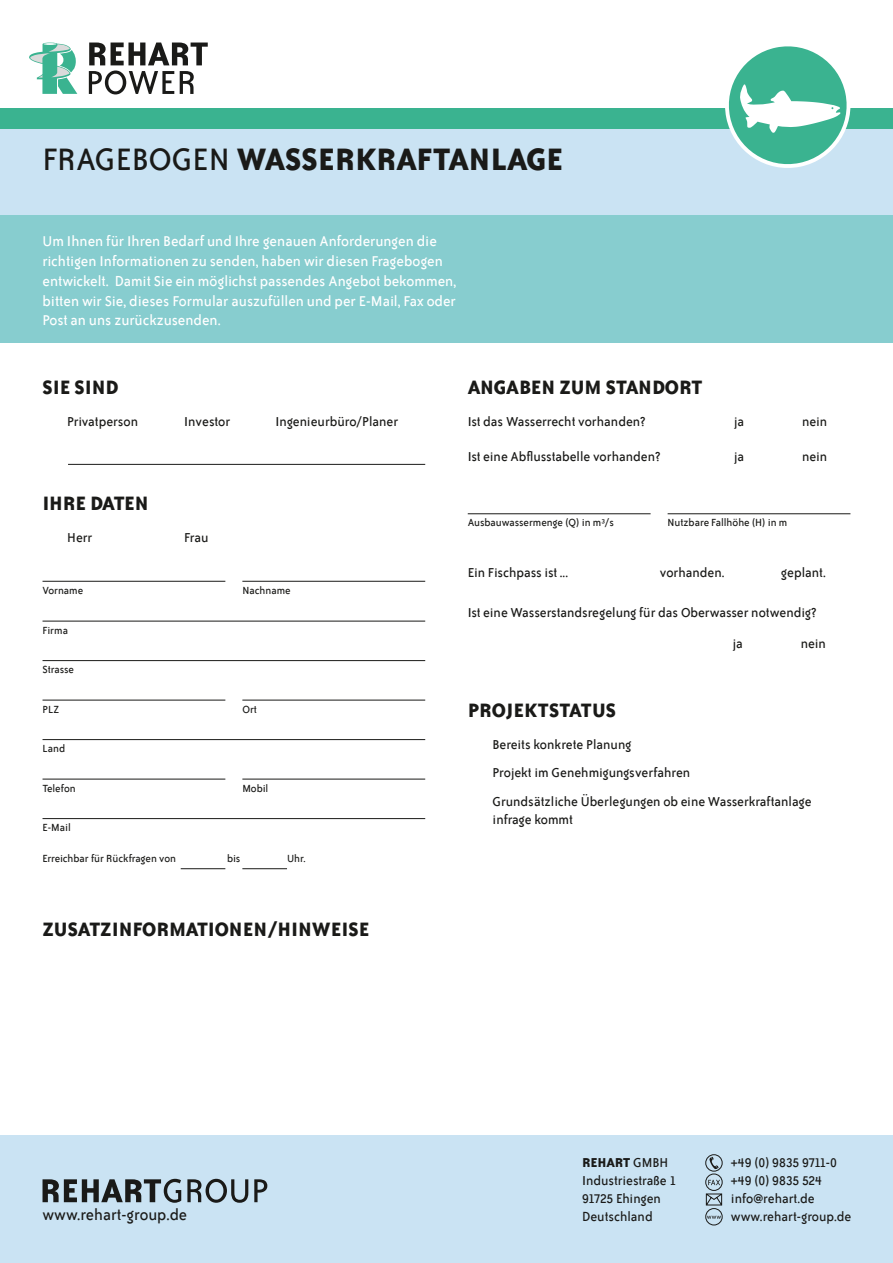
<style>
.page{position:relative;width:893px;height:1263px;background:#fff}
.page>*{position:absolute;margin:0;border:0;box-sizing:border-box;transform-origin:0 0}
.t1{font:700 36px "ITC Bailey Sans Com";color:#1a1a18}
.t2{font:700 22.5px "ITC Bailey Sans Com";color:#1a1a18}
.t3{font:700 22.5px "ITC Bailey Sans Com";letter-spacing:-.025em;color:#1a1a18}
.t4{font:18px "ITC Bailey Sans Com";color:#1a1a18}
.t5{font:16.5px/19.8px "ITC Bailey Sans Com";color:#fff}
.t6{font:15px/18px "ITC Bailey Sans Com";color:#1a1a18}
.t7{font:15px "ITC Bailey Sans Com";letter-spacing:-.025em;color:#1a1a18}
.t8{font:12px "ITC Bailey Sans Com";color:#1a1a18}
.s1{font-weight:400}
.s2{font-weight:700}
</style>
<div class="page">
<div style="left:0;top:1135px;width:893px;height:128px;background:#cae3f3"></div>
<svg style="left:29px;top:43px;width:48px;height:51px"></svg>
<svg style="left:89px;top:43px;width:119px;height:22px"></svg>
<svg style="left:89px;top:71px;width:85px;height:23px"></svg>
<svg style="left:180px;top:71px;width:14px;height:23px"></svg>
<div style="left:0;top:108px;width:893px;height:22px;background:#3ab390"></div>
<div style="left:0;top:215px;width:893px;height:127px;background:#87cdcf"></div>
<div style="left:0;top:130px;width:893px;height:85px;background:#cae3f3"></div>
<svg style="left:725px;top:46px;width:125px;height:122px"></svg>
<hr style="left:68px;top:464px;width:357px;height:1px;background:#1a1a18">
<hr style="left:43px;top:581px;width:182px;height:1px;background:#1a1a18">
<hr style="left:43px;top:700px;width:182px;height:1px;background:#1a1a18">
<hr style="left:242px;top:581px;width:183px;height:1px;background:#1a1a18">
<hr style="left:242px;top:700px;width:183px;height:1px;background:#1a1a18">
<hr style="left:43px;top:621px;width:382px;height:1px;background:#1a1a18">
<hr style="left:43px;top:660px;width:382px;height:1px;background:#1a1a18">
<hr style="left:43px;top:779px;width:182px;height:1px;background:#1a1a18">
<hr style="left:242px;top:779px;width:183px;height:1px;background:#1a1a18">
<hr style="left:43px;top:739px;width:382px;height:1px;background:#1a1a18">
<hr style="left:43px;top:818px;width:382px;height:1px;background:#1a1a18">
<hr style="left:181px;top:868px;width:44px;height:1px;background:#1a1a18">
<hr style="left:242px;top:868px;width:45px;height:1px;background:#1a1a18">
<hr style="left:468px;top:513px;width:183px;height:1px;background:#1a1a18">
<hr style="left:668px;top:513px;width:182px;height:1px;background:#1a1a18">
<svg style="left:705px;top:1154px;width:17px;height:71px"></svg>
<svg style="left:43px;top:1179px;width:138px;height:24px"></svg>
<svg style="left:187px;top:1179px;width:61px;height:24px"></svg>
<svg style="left:254px;top:1179px;width:13px;height:23px"></svg>
<h1 class="t1" style="left:43px;top:138px;width:522px"><span class="s1">FRAGEBOGEN</span> WASSERKRAFTANLAGE</h1>
<p class="t5" style="left:43px;top:231px;width:415px">Um Ihnen für Ihren Bedarf und Ihre genauen Anforderungen die richtigen Informationen zu senden, haben wir diesen Fragebogen entwickelt. Damit Sie ein möglichst passendes Angebot bekommen, bitten wir Sie, dieses Formular auszufüllen und per E-Mail, Fax oder Post an uns zurückzusenden.</p>
<h2 class="t2" style="left:43px;top:374px;width:78px">SIE SIND</h2>
<h2 class="t2" style="left:468px;top:374px;width:237px">ANGABEN ZUM STANDORT</h2>
<p class="t6" style="left:67px;top:412px;width:72px">Privatperson</p>
<p class="t6" style="left:184px;top:412px;width:48px">Investor</p>
<p class="t6" style="left:276px;top:412px;width:124px">Ingenieurbüro/Planer</p>
<p class="t6" style="left:468px;top:412px;width:180px">Ist das Wasserrecht vorhanden?</p>
<p class="t6" style="left:734px;top:412px;width:12px">ja</p>
<p class="t6" style="left:802px;top:412px;width:27px">nein</p>
<p class="t6" style="left:468px;top:448px;width:194px">Ist eine Abflusstabelle vorhanden?</p>
<p class="t6" style="left:734px;top:448px;width:12px">ja</p>
<p class="t6" style="left:802px;top:448px;width:27px">nein</p>
<h2 class="t3" style="left:43px;top:490px;width:108px">IHRE DATEN</h2>
<p class="t6" style="left:67px;top:528px;width:27px">Herr</p>
<p class="t6" style="left:184px;top:528px;width:26px">Frau</p>
<p class="t8" style="left:43px;top:583px;width:42px">Vorname</p>
<p class="t8" style="left:43px;top:623px;width:27px">Firma</p>
<p class="t8" style="left:43px;top:663px;width:33px">Strasse</p>
<p class="t8" style="left:43px;top:702px;width:18px">PLZ</p>
<p class="t8" style="left:43px;top:742px;width:24px">Land</p>
<p class="t8" style="left:242px;top:583px;width:50px">Nachname</p>
<p class="t8" style="left:242px;top:702px;width:16px">Ort</p>
<p class="t8" style="left:43px;top:781px;width:35px">Telefon</p>
<p class="t8" style="left:242px;top:781px;width:28px">Mobil</p>
<p class="t8" style="left:43px;top:821px;width:30px">E-Mail</p>
<p class="t8" style="left:43px;top:851px;width:135px">Erreichbar für Rückfragen von</p>
<p class="t8" style="left:227px;top:851px;width:15px">bis</p>
<p class="t8" style="left:287px;top:851px;width:20px">Uhr.</p>
<h2 class="t2" style="left:43px;top:916px;width:328px">ZUSATZINFORMATIONEN/HINWEISE</h2>
<p class="t8" style="left:468px;top:516px;width:148px">Ausbauwassermenge (Q) in m³/s</p>
<p class="t8" style="left:668px;top:516px;width:121px">Nutzbare Fallhöhe (H) in m</p>
<p class="t7" style="left:468px;top:564px;width:102px">Ein Fischpass ist ...</p>
<p class="t6" style="left:660px;top:563px;width:66px">vorhanden.</p>
<p class="t6" style="left:781px;top:563px;width:46px">geplant.</p>
<p class="t6" style="left:733px;top:597px;width:85px;line-height:31px;text-indent:-265px">Ist eine Wasserstandsregelung für das Oberwasser notwendig? ja</p>
<p class="t6" style="left:801px;top:634px;width:27px">nein</p>
<h2 class="t2" style="left:468px;top:697px;width:150px">PROJEKTSTATUS</h2>
<p class="t6" style="left:492px;top:729px;width:321px;line-height:29px">Bereits konkrete Planung<br>Projekt im Genehmigungsverfahren<br>Grundsätzliche Überlegungen ob eine Wasserkraftanlage</p>
<p class="t6" style="left:492px;top:811px;width:82px">infrage kommt</p>
<p class="t6" style="left:731px;top:1153px;width:108px">+49 (0) 9835 9711-0 +49 (0) 9835 524 info@rehart.de</p>
<p class="t6" style="left:582px;top:1153px;width:96px"><span class="s2">REHART</span> GMBH<br>Industriestraße 1<br>91725 Ehingen<br>Deutschland</p>
<p class="t4" style="left:43px;top:1204px;width:146px">www.rehart-group.de</p>
<p class="t6" style="left:731px;top:1207px;width:122px">www.rehart-group.de</p>
</div>
